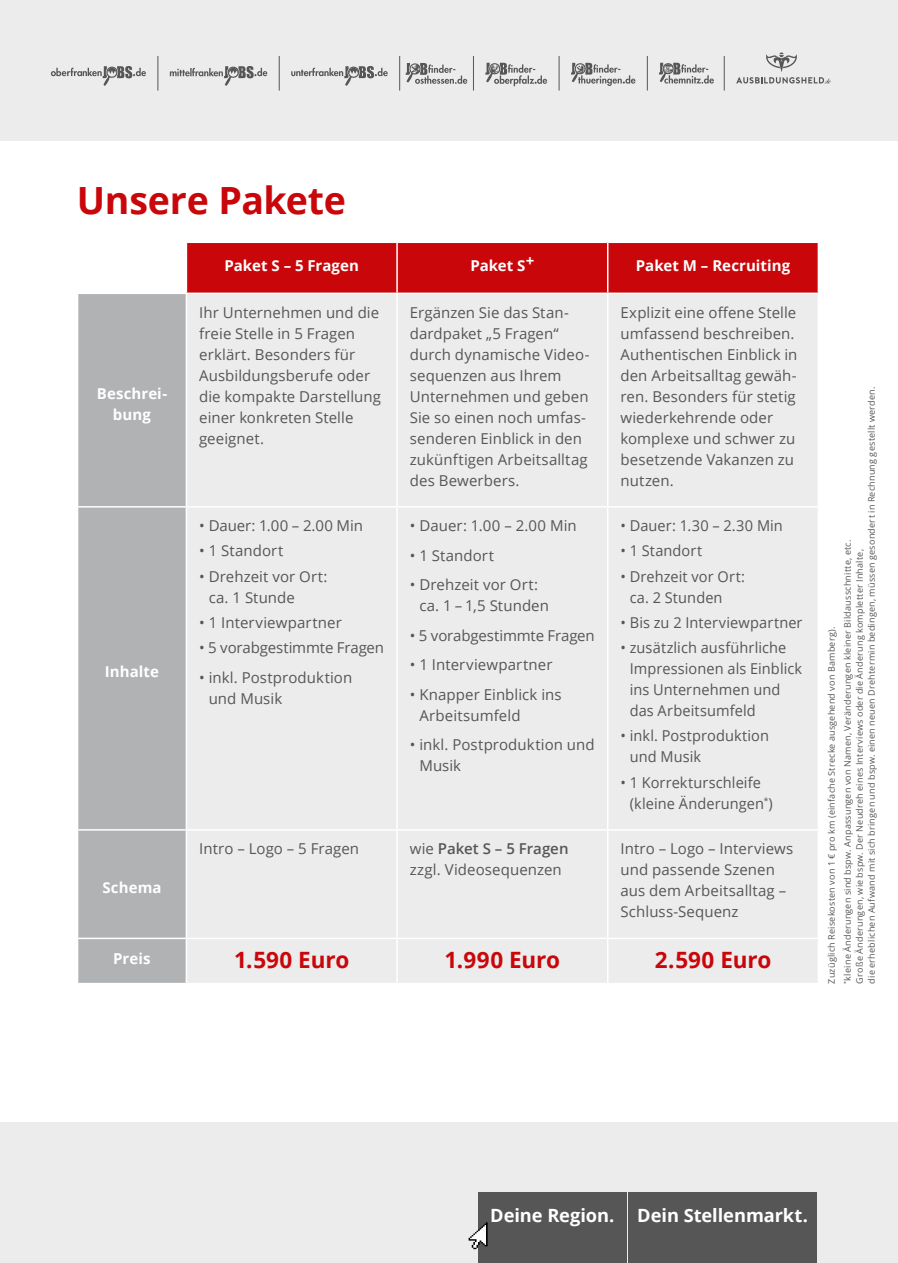
<style>
.page{position:relative;width:898px;height:1263px;background:#fff}
.page>*{position:absolute;margin:0;border:0;box-sizing:border-box;transform-origin:0 0}
.t1{font:700 37.5px "Open Sans";letter-spacing:-.01em;color:#c9070a}
.t2{font:700 22.5px "Open Sans";letter-spacing:-.005em;color:#c9070a}
.t3{font:700 18.3px "Open Sans";letter-spacing:-.005em;color:#fff}
.t4{font:15px/21px "Open Sans";letter-spacing:.005em;color:#565656}
.t5{font:700 15px/21px "Open Sans";letter-spacing:.005em;color:#fff;text-align:center}
.t6{font:9px/16.2px "Open Sans";letter-spacing:.025em;color:#565656}
.s1{font-weight:600}
</style>
<div class="page">
<div style="left:187px;top:243px;width:630px;height:50px;background:#c9070a"></div>
<div style="left:78px;top:294px;width:107px;height:689px;background:#b1b2b3"></div>
<div style="left:187px;top:294px;width:630px;height:689px;background:#ececed"></div>
<hr style="left:396px;top:243px;width:1px;height:50px;background:#fff">
<hr style="left:606px;top:243px;width:2px;height:50px;background:#fff">
<hr style="left:396px;top:294px;width:1px;height:212px;background:#fff">
<hr style="left:606px;top:294px;width:2px;height:212px;background:#fff">
<hr style="left:77px;top:506px;width:109px;height:2px;background:#fff">
<hr style="left:186px;top:506px;width:211px;height:2px;background:#fff">
<hr style="left:397px;top:506px;width:210px;height:2px;background:#fff">
<hr style="left:396px;top:508px;width:1px;height:321px;background:#fff">
<hr style="left:607px;top:506px;width:211px;height:2px;background:#fff">
<hr style="left:606px;top:508px;width:2px;height:321px;background:#fff">
<hr style="left:77px;top:829px;width:109px;height:2px;background:#fff">
<hr style="left:186px;top:829px;width:211px;height:2px;background:#fff">
<hr style="left:397px;top:829px;width:210px;height:2px;background:#fff">
<hr style="left:396px;top:831px;width:1px;height:107px;background:#fff">
<hr style="left:607px;top:829px;width:211px;height:2px;background:#fff">
<hr style="left:606px;top:831px;width:2px;height:107px;background:#fff">
<hr style="left:77px;top:938px;width:109px;height:1px;background:#fff">
<hr style="left:186px;top:938px;width:211px;height:1px;background:#fff">
<hr style="left:397px;top:938px;width:210px;height:1px;background:#fff">
<hr style="left:396px;top:939px;width:1px;height:44px;background:#fff">
<hr style="left:607px;top:938px;width:211px;height:1px;background:#fff">
<hr style="left:606px;top:939px;width:2px;height:44px;background:#fff">
<div style="left:0;top:1123px;width:897px;height:140px;background:#ececed"></div>
<div style="left:628px;top:1193px;width:188px;height:70px;background:#565656"></div>
<div style="left:478px;top:1193px;width:148px;height:70px;background:#565656"></div>
<svg style="left:468px;top:1222px;width:19px;height:27px"></svg>
<div style="left:0;top:0;width:897px;height:140px;background:#ececed"></div>
<hr style="left:558px;top:56px;width:1px;height:35px;background:#565656">
<hr style="left:646px;top:56px;width:1px;height:35px;background:#565656">
<hr style="left:723px;top:56px;width:1px;height:35px;background:#565656">
<svg style="left:736px;top:52px;width:94px;height:32px"></svg>
<svg style="left:51px;top:66px;width:95px;height:20px"></svg>
<svg style="left:170px;top:66px;width:97px;height:20px"></svg>
<hr style="left:157px;top:56px;width:1px;height:35px;background:#565656">
<hr style="left:399px;top:56px;width:1px;height:35px;background:#565656">
<hr style="left:279px;top:56px;width:1px;height:35px;background:#565656">
<hr style="left:473px;top:56px;width:1px;height:35px;background:#565656">
<svg style="left:291px;top:66px;width:96px;height:20px"></svg>
<svg style="left:485px;top:63px;width:62px;height:23px"></svg>
<svg style="left:571px;top:63px;width:64px;height:23px"></svg>
<svg style="left:659px;top:63px;width:54px;height:21px"></svg>
<svg style="left:405px;top:63px;width:62px;height:21px"></svg>
<h1 class="t1" style="left:77px;top:174px;width:270px">Unsere Pakete</h1>
<p class="t5" style="left:97px;top:382px;width:72px">Beschrei&shy;bung</p>
<p class="t5" style="left:105px;top:661px;width:55px">Inhalte</p>
<p class="t5" style="left:102px;top:877px;width:61px">Schema</p>
<p class="t5" style="left:224px;top:254px;width:136px">Paket S – 5 Fragen</p>
<p class="t5" style="left:470px;top:254px;width:66px">Paket S+</p>
<p class="t5" style="left:635px;top:254px;width:156px">Paket M – Recruiting</p>
<p class="t4" style="left:199px;top:301px;width:183px">Ihr Unternehmen und die freie Stelle in 5 Fragen erklärt. Besonders für<br>Ausbildungsberufe oder die kompakte Darstellung einer konkreten Stelle geeignet.</p>
<p class="t4" style="left:409px;top:301px;width:181px">Ergänzen Sie das Stan&shy;dardpaket „5 Fragen“ durch dynamische Video&shy;sequenzen aus Ihrem<br>Unternehmen und geben<br>Sie so einen noch umfas&shy;senderen Einblick in den zukünftigen Arbeitsalltag des Bewerbers.</p>
<p class="t4" style="left:620px;top:301px;width:178px">Explizit eine offene Stelle umfassend beschreiben.<br>Authentischen Einblick in den Arbeitsalltag gewäh&shy;ren. Besonders für stetig wiederkehrende oder komplexe und schwer zu besetzende Vakanzen zu nutzen.</p>
<p class="t4" style="left:199px;top:515px;width:165px">• Dauer: 1.00 – 2.00 Min</p>
<p class="t4" style="left:199px;top:540px;width:86px">• 1 Standort</p>
<p class="t4" style="left:209px;top:565px;width:120px;text-indent:-10px">• Drehzeit vor Ort: ca. 1 Stunde</p>
<p class="t4" style="left:199px;top:611px;width:144px">• 1 Interviewpartner</p>
<p class="t4" style="left:199px;top:637px;width:186px">• 5 vorabgestimmte Fragen</p>
<p class="t4" style="left:209px;top:666px;width:145px;text-indent:-10px">• inkl. Postproduktion und Musik</p>
<p class="t4" style="left:409px;top:515px;width:168px">• Dauer: 1.00 – 2.00 Min</p>
<p class="t4" style="left:409px;top:544px;width:86px">• 1 Standort</p>
<p class="t4" style="left:419px;top:574px;width:131px;text-indent:-10px">• Drehzeit vor Ort: ca. 1 – 1,5 Stunden</p>
<p class="t4" style="left:409px;top:624px;width:186px">• 5 vorabgestimmte Fragen</p>
<p class="t4" style="left:409px;top:654px;width:144px">• 1 Interviewpartner</p>
<p class="t4" style="left:419px;top:683px;width:144px;text-indent:-10px">• Knapper Einblick ins<br>Arbeitsumfeld</p>
<p class="t4" style="left:419px;top:734px;width:177px;text-indent:-10px">• inkl. Postproduktion und<br>Musik</p>
<p class="t4" style="left:620px;top:515px;width:164px">• Dauer: 1.30 – 2.30 Min</p>
<p class="t4" style="left:620px;top:540px;width:83px">• 1 Standort</p>
<p class="t4" style="left:629px;top:565px;width:117px;text-indent:-9px">• Drehzeit vor Ort: ca. 2 Stunden</p>
<p class="t4" style="left:620px;top:611px;width:183px">• Bis zu 2 Interviewpartner</p>
<p class="t4" style="left:629px;top:637px;width:174px;text-indent:-9px">• zusätzlich ausführliche<br>Impressionen als Einblick ins Unternehmen und das Arbeitsumfeld</p>
<p class="t4" style="left:629px;top:725px;width:141px;text-indent:-9px">• inkl. Postproduktion und Musik</p>
<p class="t4" style="left:629px;top:771px;width:145px;text-indent:-9px">• 1 Korrekturschleife (kleine Änderungen<sup>*</sup>)</p>
<p class="t4" style="left:199px;top:838px;width:161px">Intro – Logo – 5 Fragen</p>
<p class="t4" style="left:409px;top:838px;width:160px">wie <span class="s1">Paket S – 5 Fragen </span>zzgl. Videosequenzen</p>
<p class="t4" style="left:620px;top:838px;width:174px">Intro – Logo – Interviews und passende Szenen aus dem Arbeitsalltag –<br>Schluss-Sequenz</p>
<p class="t5" style="left:113px;top:948px;width:39px">Preis</p>
<h2 class="t2" style="left:234px;top:944px;width:117px">1.590 Euro</h2>
<h2 class="t2" style="left:444px;top:944px;width:117px">1.990 Euro</h2>
<h2 class="t2" style="left:654px;top:944px;width:118px">2.590 Euro</h2>
<p class="t6" style="left:853px;top:983px;width:599px;line-height:12px;rotate:-90deg">Große Änderungen, wie bspw. Der Neudreh eines Interviews oder die Änderung kompletter Inhalte,<br>die erheblichen Aufwand mit sich bringen und bspw. einen neuen Drehtermin bedingen, müssen gesondert in Rechnung gestellt werden.</p>
<p class="t6" style="left:822px;top:983px;width:445px;rotate:-90deg">Zuzüglich Reisekosten von 1 € pro km (einfache Strecke ausgehend von Bamberg).<br><sup>*</sup>kleine Änderungen sind bspw. Anpassungen von Namen, Veränderungen kleiner Bildausschnitte, etc.</p>
<p class="t3" style="left:490px;top:1202px;width:319px">Deine Region. Dein Stellenmarkt.</p>
</div>
